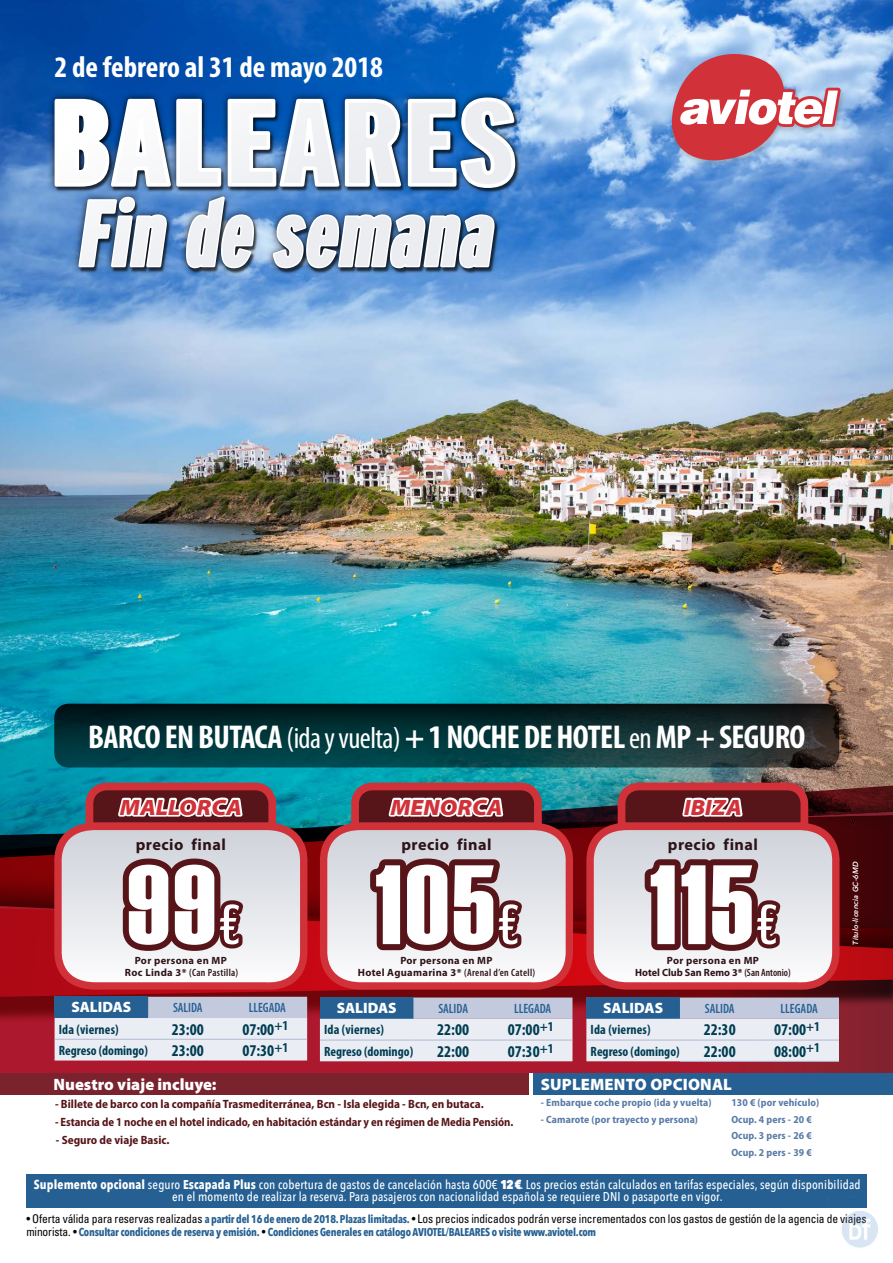
<style>
.page{position:relative;width:893px;height:1263px;background:#fff}
.page>*{position:absolute;margin:0;border:0;box-sizing:border-box;transform-origin:0 0}
.t1{font:900 extra-condensed 120px "Interstate";letter-spacing:.02em;color:#fff;scale:1.29 1}
.t2{font:112.5px "Haettenschweiler";letter-spacing:.03em;color:#fff}
.t3{font:900 extra-condensed 93px "Interstate";color:#fff}
.t4{font:700 condensed 33.15px "Myriad Pro";letter-spacing:-.02em;color:#fff}
.t5{font:700 condensed 30px "Myriad Pro";color:#fff}
.t6{font:italic 900 semi-expanded 22.2px "Myriad Pro";color:#d13239}
.t7{font:700 condensed 16.5px "Myriad Pro";color:#003d51}
.t8{font:900 16.5px "Myriad Pro";color:#fff}
.t9{font:700 16.2px "Myriad Pro";letter-spacing:.03em;color:#2e1418}
.t10{font:900 15px "Myriad Pro";color:#fff}
.t11{font:700 condensed 13.5px "Myriad Pro";color:#003d51}
.t12{font:600 condensed 13.5px "Myriad Pro";color:#266093;scale:.95 1}
.t13{font:500 12.75px/12px "Avenir Next Condensed";letter-spacing:.01em;color:#fff;text-align:center}
.t14{font:700 semi-condensed 12px "Myriad Pro";letter-spacing:-.005em;color:#571519}
.t15{font:condensed 12px "Univers LT Std";letter-spacing:-.01em;color:#000;scale:.96 1}
.t16{font:700 11.25px "Avenir Next Condensed";letter-spacing:-.02em;color:#266093;scale:.96 1}
.t17{font:700 semi-condensed 10.5px/16.5px "Myriad Pro";letter-spacing:.01em;color:#587aa7;text-align:justify}
.t18{font:700 10.5px/12px "Myriad Pro";letter-spacing:.03em;color:#2e1418;text-align:center}
.t19{font:700 10.5px/12px "Myriad Pro";letter-spacing:.005em;color:#2e1418;text-align:center}
.t20{font:italic 600 7.5px "Avenir Next";letter-spacing:.02em;color:#fff}
.s1{font-weight:400;font-size:30.3px}
.s2{font-family:"Univers LT Std";font-stretch:ultra-condensed;font-size:54.6px}
.s3{font-weight:600;font-stretch:condensed}
.s4{font-weight:700}
.s5{font-weight:800}
.s6{font-family:"Avenir Next Condensed";font-weight:700;font-stretch:normal;font-size:11.25px;color:#266093}
.s7{font-family:"Univers LT Std";font-weight:400;font-stretch:condensed;font-size:12px;color:#000}
</style>
<div class="page">
<div style="left:0;top:0;width:893px;height:859px;background:#000;opacity:.4"></div>
<svg style="left:0;top:784px;width:893px;height:289px;background:#712331"></svg>
<div style="left:0;top:919px;width:893px;height:105px;background:#000;opacity:.9"></div>
<svg style="left:0;top:908px;width:893px;height:89px;background:#870810"></svg>
<svg style="left:54px;top:704px;width:785px;height:63px;background:#142728"></svg>
<div style="left:0;top:1073px;width:528px;height:21px;background:#7a232e"></div>
<div style="left:533px;top:1073px;width:360px;height:21px;background:#266093"></div>
<div style="left:669px;top:52px;width:178px;height:116px;background:#000;opacity:.14"></div>
<svg style="left:664px;top:49px;width:177px;height:117px;background:#c392a5"></svg>
<div style="left:26px;top:1174px;width:841px;height:34px;background:#266093"></div>
<div style="left:47px;top:90px;width:476px;height:186px;background:#000;opacity:.8"></div>
<img style="left:53px;top:75px;width:464px;height:195px">
<svg style="left:55px;top:997px;width:252px;height:63px;background:#c9d3e3"></svg>
<hr style="left:55px;top:1039px;width:93px;height:1px;background:#afb9d2">
<hr style="left:148px;top:1039px;width:80px;height:1px;background:#afb9d2">
<hr style="left:228px;top:1039px;width:79px;height:1px;background:#afb9d2">
<svg style="left:51px;top:819px;width:260px;height:174px;background:#98121b"></svg>
<svg style="left:56px;top:647px;width:250px;height:343px;background:#6d8891"></svg>
<svg style="left:316px;top:819px;width:261px;height:174px;background:#880a11"></svg>
<svg style="left:321px;top:647px;width:251px;height:343px;background:#6d848b"></svg>
<svg style="left:583px;top:819px;width:260px;height:174px;background:#7b0b10"></svg>
<svg style="left:588px;top:741px;width:250px;height:249px;background:#9e8184"></svg>
<svg style="left:320px;top:997px;width:252px;height:64px;background:#c8d1e1"></svg>
<hr style="left:320px;top:1040px;width:93px;height:1px;background:#afb9d2">
<hr style="left:413px;top:1040px;width:80px;height:1px;background:#afb9d2">
<hr style="left:493px;top:1040px;width:79px;height:1px;background:#afb9d2">
<svg style="left:586px;top:997px;width:253px;height:64px;background:#c7d1e1"></svg>
<hr style="left:680px;top:1061px;width:79px;height:1px;background:#afb9d2">
<hr style="left:759px;top:1061px;width:80px;height:1px;background:#afb9d2">
<hr style="left:586px;top:1040px;width:94px;height:1px;background:#afb9d2">
<hr style="left:680px;top:1040px;width:79px;height:1px;background:#afb9d2">
<hr style="left:759px;top:1040px;width:80px;height:1px;background:#afb9d2">
<img style="left:841px;top:1211px;width:37px;height:37px">
<h3 class="t5" style="left:55px;top:50px;width:330px">2 de febrero al 31 de mayo 2018</h3>
<h1 class="t1" style="left:52px;top:76px;width:361px">BALEARES</h1>
<h3 class="t3" style="left:77px;top:182px;width:429px">Fin de semana</h3>
<h3 class="t4" style="left:88px;top:719px;width:719px">BARCO EN BUTACA <span class="s1">(ida y vuelta)</span> + 1 NOCHE DE HOTEL <span class="s1">en</span> MP + SEGURO</h3>
<h3 class="t6" style="left:120px;top:794px;width:123px">MALLORCA</h3>
<h3 class="t6" style="left:390px;top:794px;width:113px">MENORCA</h3>
<h3 class="t6" style="left:684px;top:794px;width:59px">IBIZA</h3>
<p class="t9" style="left:136px;top:835px;width:92px">precio final</p>
<p class="t9" style="left:401px;top:835px;width:92px">precio final</p>
<p class="t9" style="left:668px;top:835px;width:92px">precio final</p>
<h2 class="t2" style="left:127px;top:828px;width:114px">99<span class="s2">€</span></h2>
<h2 class="t2" style="left:375px;top:828px;width:145px">105<span class="s2">€</span></h2>
<h2 class="t2" style="left:649px;top:828px;width:129px">115<span class="s2">€</span></h2>
<p class="t20" style="left:851px;top:944px;width:85px;rotate:-90deg">Título-licencia GC-6MD</p>
<p class="t18" style="left:125px;top:955px;width:115px">Por persona en MP<br>Roc Linda 3* <span class="s3">(Can Pastilla)</span></p>
<p class="t18" style="left:358px;top:955px;width:179px">Por persona en MP<br>Hotel Aguamarina 3* <span class="s3">(Arenal d’en Catell)</span></p>
<p class="t19" style="left:635px;top:955px;width:157px">Por persona en MP<br>Hotel Club San Remo 3* <span class="s3">(San Antonio)</span></p>
<p class="t10" style="left:71px;top:999px;width:61px">SALIDAS</p>
<p class="t12" style="left:173px;top:1000px;width:33px">SALIDA</p>
<p class="t12" style="left:249px;top:1000px;width:41px">LLEGADA</p>
<p class="t11" style="left:59px;top:1021px;width:61px">Ida (viernes)</p>
<p class="t7" style="left:172px;top:1020px;width:33px">23:00</p>
<p class="t7" style="left:242px;top:1020px;width:47px">07:00<sup>+1</sup></p>
<p class="t11" style="left:59px;top:1043px;width:90px">Regreso (domingo)</p>
<p class="t7" style="left:172px;top:1042px;width:33px">23:00</p>
<p class="t7" style="left:242px;top:1042px;width:47px">07:30<sup>+1</sup></p>
<p class="t10" style="left:337px;top:999px;width:61px">SALIDAS</p>
<p class="t12" style="left:438px;top:1001px;width:33px">SALIDA</p>
<p class="t12" style="left:514px;top:1001px;width:41px">LLEGADA</p>
<p class="t11" style="left:324px;top:1022px;width:61px">Ida (viernes)</p>
<p class="t7" style="left:437px;top:1021px;width:33px">22:00</p>
<p class="t7" style="left:508px;top:1021px;width:47px">07:00<sup>+1</sup></p>
<p class="t11" style="left:324px;top:1044px;width:90px">Regreso (domingo)</p>
<p class="t7" style="left:437px;top:1042px;width:33px">22:00</p>
<p class="t7" style="left:508px;top:1042px;width:47px">07:30<sup>+1</sup></p>
<p class="t10" style="left:603px;top:999px;width:61px">SALIDAS</p>
<p class="t12" style="left:705px;top:1001px;width:33px">SALIDA</p>
<p class="t12" style="left:781px;top:1001px;width:41px">LLEGADA</p>
<p class="t11" style="left:591px;top:1022px;width:61px">Ida (viernes)</p>
<p class="t7" style="left:704px;top:1021px;width:33px">22:30</p>
<p class="t7" style="left:774px;top:1021px;width:47px">07:00<sup>+1</sup></p>
<p class="t11" style="left:591px;top:1044px;width:90px">Regreso (domingo)</p>
<p class="t7" style="left:704px;top:1042px;width:33px">22:00</p>
<p class="t7" style="left:774px;top:1042px;width:47px">08:00<sup>+1</sup></p>
<p class="t8" style="left:541px;top:1074px;width:193px">SUPLEMENTO OPCIONAL</p>
<p class="t17" style="left:541px;top:1094px;width:172px">- Embarque coche propio (ida y vuelta)</p>
<p class="t17" style="left:731px;top:1094px;width:89px">130 € (por vehículo)</p>
<p class="t17" style="left:541px;top:1111px;width:159px">- Camarote (por trayecto y persona)</p>
<p class="t17" style="left:731px;top:1111px;width:82px">Ocup. 4 pers - 20 € Ocup. 3 pers - 26 € Ocup. 2 pers - 39 €</p>
<p class="t13" style="left:34px;top:1179px;width:828px"><span class="s4">Suplemento opcional</span> seguro <span class="s4">Escapada Plus</span> con cobertura de gastos de cancelación hasta 600€ <span class="s5">12 €</span>. Los precios están calculados en tarifas especiales, según disponibilidad en el momento de realizar la reserva. Para pasajeros con nacionalidad española se requiere DNI o pasaporte en vigor.</p>
<p class="t8" style="left:54px;top:1075px;width:165px">Nuestro viaje incluye:</p>
<p class="t14" style="left:55px;top:1098px;width:430px">- Billete de barco con la compañía Trasmediterránea, Bcn - Isla elegida - Bcn, en butaca.</p>
<p class="t14" style="left:55px;top:1116px;width:460px">- Estancia de 1 noche en el hotel indicado, en habitación estándar y en régimen de Media Pensión.</p>
<p class="t14" style="left:56px;top:1134px;width:115px">- Seguro de viaje Basic.</p>
<p class="t15" style="left:26px;top:1211px;width:877px">• Oferta válida para reservas realizadas <span class="s6">a partir del 16 de enero de 2018. Plazas limitadas.</span> • Los precios indicados podrán verse incrementados con los gastos de gestión de la agencia de viajes</p>
<p class="t16" style="left:26px;top:1225px;width:595px"><span class="s7">minorista. •</span> Consultar condiciones de reserva y emisión. <span class="s7">•</span> Condiciones Generales en catálogo AVIOTEL/BALEARES o visite www.aviotel.com</p>
</div>
